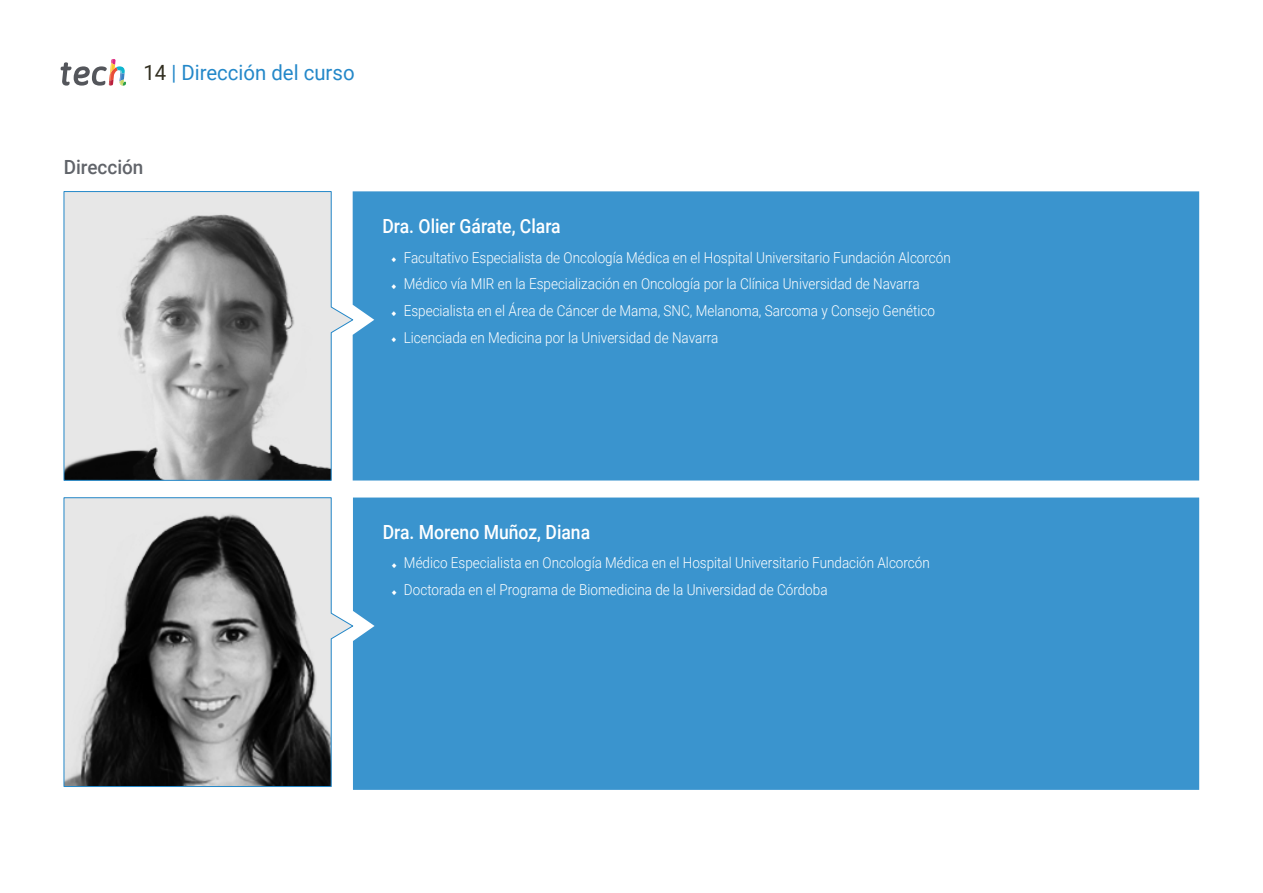
<style>
.page{position:relative;width:1263px;height:893px;background:#fff}
.page>*{position:absolute;margin:0;border:0;box-sizing:border-box;transform-origin:0 0}
.t1{font:21px "Roboto";color:#2488c9}
.t2{font:500 19.5px "Roboto";color:#fff;scale:.9 1}
.t3{font:500 19.5px "Roboto";color:#61646a}
.t4{font:300 15px/26.7px "Roboto";color:#fff;scale:.9 1}
.s1{color:#312e20}
</style>
<div class="page">
<svg style="left:61px;top:59px;width:65px;height:27px"></svg>
<div style="left:353px;top:191px;width:846px;height:289px;background:#3a94ce"></div>
<div style="left:353px;top:497px;width:846px;height:293px;background:#3a94ce"></div>
<svg style="left:64px;top:191px;width:289px;height:290px;background:#b7b9b9"></svg>
<svg style="left:64px;top:497px;width:289px;height:290px;background:#88898a"></svg>
<hr style="left:1262px;top:0;width:1px;height:893px;background:#011219">
<svg style="left:392px;top:257px;width:4px;height:5px"></svg>
<svg style="left:392px;top:284px;width:4px;height:5px"></svg>
<svg style="left:392px;top:311px;width:4px;height:5px"></svg>
<svg style="left:392px;top:338px;width:4px;height:5px"></svg>
<svg style="left:392px;top:563px;width:5px;height:5px"></svg>
<svg style="left:392px;top:590px;width:5px;height:5px"></svg>
<h1 class="t1" style="left:144px;top:57px;width:213px"><span class="s1">14</span> | Dirección del curso</h1>
<h2 class="t3" style="left:64px;top:154px;width:81px">Dirección</h2>
<h2 class="t2" style="left:382px;top:213px;width:200px">Dra. Olier Gárate, Clara</h2>
<p class="t4" style="left:404px;top:243px;width:609px">Facultativo Especialista de Oncología Médica en el Hospital Universitario Fundación Alcorcón Médico vía MIR en la Especialización en Oncología por la Clínica Universidad de Navarra Especialista en el Área de Cáncer de Mama, SNC, Melanoma, Sarcoma y Consejo Genético Licenciada en Medicina por la Universidad de Navarra</p>
<h2 class="t2" style="left:383px;top:518px;width:232px">Dra. Moreno Muñoz, Diana</h2>
<p class="t4" style="left:404px;top:549px;width:586px">Médico Especialista en Oncología Médica en el Hospital Universitario Fundación Alcorcón<br>Doctorada en el Programa de Biomedicina de la Universidad de Córdoba</p>
</div>
